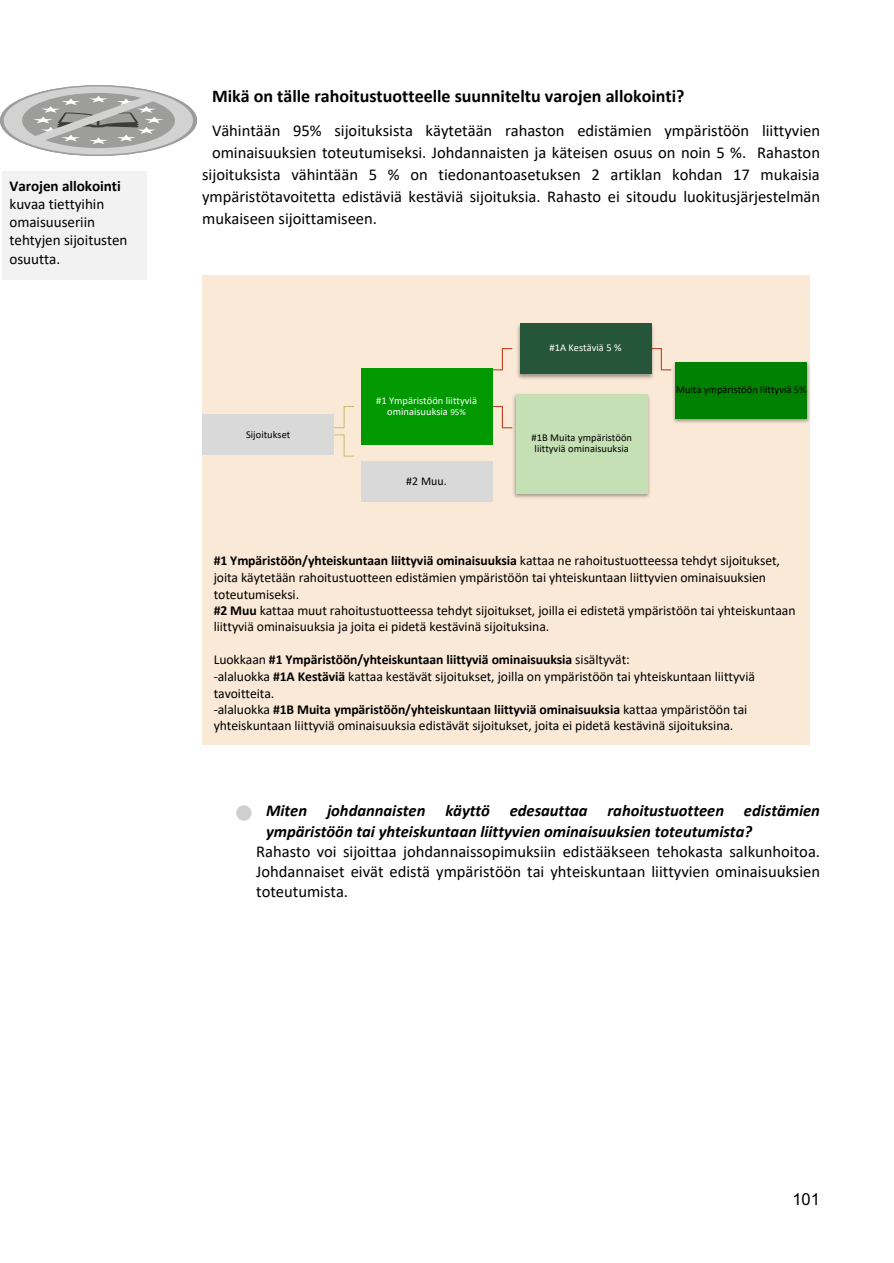
<style>
.page{position:relative;width:894px;height:1263px;background:#fff}
.page>*{position:absolute;margin:0;border:0;box-sizing:border-box;transform-origin:0 0}
.t1{font:700 18px "Calibri";color:#000}
.t2{font:16.5px/20.1px "Calibri";color:#000;text-align:justify}
.t3{font:italic 700 16.5px/20.1px "Calibri";color:#000}
.t4{font:16.5px "Arial";color:#000}
.t5{font:15.15px/18.3px "Calibri";letter-spacing:-.005em;color:#000}
.t6{font:700 15.15px "Calibri";letter-spacing:-.005em;color:#000}
.t7{font:13.65px/16.5px "Calibri";letter-spacing:-.005em;color:#000}
.t8{font:11.85px "Calibri";color:#000}
.t9{font:10.5px/11.6px "Calibri";letter-spacing:.005em;color:#000}
.t10{font:10.5px/11.6px "Calibri";color:#fff;text-align:center}
.s1{font-size:9px}
.s2{font-weight:700}
</style>
<div class="page">
<div style="left:202px;top:275px;width:607px;height:271px;background:#fbe9d8"></div>
<svg style="left:334px;top:434px;width:20px;height:23px"></svg>
<svg style="left:492px;top:405px;width:18px;height:24px"></svg>
<svg style="left:656px;top:348px;width:14px;height:23px"></svg>
<svg style="left:492px;top:348px;width:21px;height:23px"></svg>
<svg style="left:333px;top:406px;width:21px;height:22px"></svg>
<div style="left:202px;top:415px;width:132px;height:40px;background:#d9d9d9"></div>
<div style="left:360px;top:368px;width:132px;height:76px;background:#090"></div>
<img style="left:517px;top:323px;width:139px;height:56px">
<div style="left:519px;top:323px;width:132px;height:51px;background:#25563a"></div>
<img style="left:670px;top:360px;width:140px;height:66px">
<img style="left:670px;top:372px;width:140px;height:43px">
<div style="left:675px;top:362px;width:132px;height:56px;background:#008000"></div>
<img style="left:510px;top:394px;width:140px;height:104px">
<img style="left:514px;top:420px;width:136px;height:55px">
<div style="left:515px;top:394px;width:132px;height:99px;background:#c5e0b4"></div>
<div style="left:360px;top:461px;width:132px;height:40px;background:#d9d9d9"></div>
<div style="left:2px;top:171px;width:145px;height:109px;background:#f2f2f2"></div>
<div style="left:236px;top:805px;width:15px;height:15px;background:#d0cece;border-radius:50%"></div>
<div style="left:202px;top:546px;width:607px;height:199px;background:#fbe9d8"></div>
<svg style="left:0;top:85px;width:197px;height:71px"></svg>
<p class="t6" style="left:10px;top:176px;width:113px">Varojen allokointi</p>
<p class="t5" style="left:10px;top:194px;width:119px">kuvaa tiettyihin omaisuuseriin tehtyjen sijoitusten osuutta.</p>
<h1 class="t1" style="left:212px;top:85px;width:474px">Mikä on tälle rahoitustuotteelle suunniteltu varojen allokointi?</h1>
<p class="t2" style="left:212px;top:121px;width:609px">Vähintään 95% sijoituksista käytetään rahaston edistämien ympäristöön liittyvien</p>
<p class="t2" style="left:212px;top:143px;width:609px">ominaisuuksien toteutumiseksi. Johdannaisten ja käteisen osuus on noin 5 %. Rahaston</p>
<p class="t2" style="left:202px;top:164px;width:619px">sijoituksista vähintään 5 % on tiedonantoasetuksen 2 artiklan kohdan 17 mukaisia</p>
<p class="t2" style="left:202px;top:186px;width:619px">ympäristötavoitetta edistäviä kestäviä sijoituksia. Rahasto ei sitoudu luokitusjärjestelmän</p>
<p class="t2" style="left:202px;top:208px;width:176px">mukaiseen sijoittamiseen.</p>
<p class="t9" style="left:246px;top:428px;width:46px">Sijoitukset</p>
<p class="t10" style="left:376px;top:394px;width:102px">#1 Ympäristöön liittyviä ominaisuuksia <span class="s1">95%</span></p>
<p class="t8" style="left:406px;top:473px;width:42px">#2 Muu.</p>
<p class="t10" style="left:549px;top:342px;width:74px">#1A Kestäviä 5 %</p>
<p class="t9" style="left:531px;top:431px;width:102px">#1B Muita ympäristöön liittyviä ominaisuuksia</p>
<p class="t9" style="left:675px;top:383px;width:132px">Muita ympäristöön liittyviä 5%</p>
<p class="t7" style="left:213px;top:552px;width:583px"><span class="s2">#1 Ympäristöön/yhteiskuntaan liittyviä ominaisuuksia</span> kattaa ne rahoitustuotteessa tehdyt sijoitukset, joita käytetään rahoitustuotteen edistämien ympäristöön tai yhteiskuntaan liittyvien ominaisuuksien toteutumiseksi.<br><span class="s2">#2 Muu</span> kattaa muut rahoitustuotteessa tehdyt sijoitukset, joilla ei edistetä ympäristöön tai yhteiskuntaan liittyviä ominaisuuksia ja joita ei pidetä kestävinä sijoituksina.</p>
<p class="t7" style="left:213px;top:651px;width:542px">Luokkaan <span class="s2">#1 Ympäristöön/yhteiskuntaan liittyviä ominaisuuksia</span> sisältyvät:<br>-alaluokka <span class="s2">#1A Kestäviä</span> kattaa kestävät sijoitukset, joilla on ympäristöön tai yhteiskuntaan liittyviä tavoitteita.<br>-alaluokka <span class="s2">#1B Muita ympäristöön/yhteiskuntaan liittyviä ominaisuuksia</span> kattaa ympäristöön tai yhteiskuntaan liittyviä ominaisuuksia edistävät sijoitukset, joita ei pidetä kestävinä sijoituksina.</p>
<p class="t3" style="left:266px;top:800px;width:555px">Miten johdannaisten käyttö edesauttaa rahoitustuotteen edistämien ympäristöön tai yhteiskuntaan liittyvien ominaisuuksien toteutumista?</p>
<p class="t2" style="left:256px;top:841px;width:565px">Rahasto voi sijoittaa johdannaissopimuksiin edistääkseen tehokasta salkunhoitoa.<br>Johdannaiset eivät edistä ympäristöön tai yhteiskuntaan liittyvien ominaisuuksien toteutumista.</p>
<p class="t4" style="left:792px;top:1189px;width:29px">101</p>
</div>
